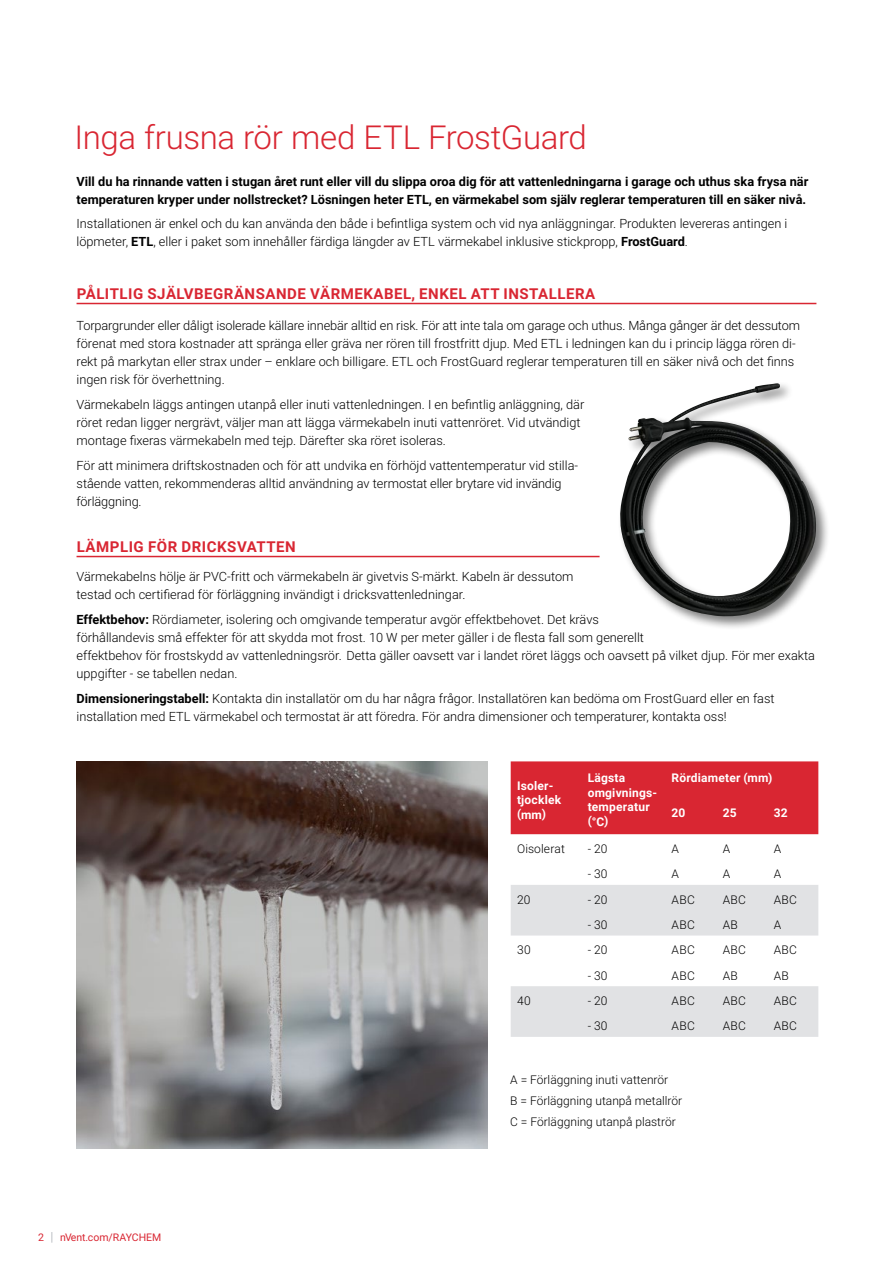
<style>
.page{position:relative;width:893px;height:1263px;background:#fff}
.page>*{position:absolute;margin:0;border:0;box-sizing:border-box;transform-origin:0 0}
.t1{font:300 33px "Roboto";letter-spacing:-.01em;color:#d92632}
.t2{font:700 15px "Roboto";letter-spacing:.035em;color:#d92632}
.t3{font:300 12.75px/18px "Roboto";color:#000}
.t4{font:700 12.75px/18px "Roboto";color:#000}
.t5{font:300 12px/21.1px "Roboto";color:#000}
.t6{font:700 12px/14.2px "Roboto";letter-spacing:.015em;color:#fff}
.t7{font:10.5px "Roboto";color:#d92632}
.s1{font-weight:700}
.s2{font-weight:300;font-size:12.6px;color:#90969e}
</style>
<div class="page">
<hr style="left:77px;top:303px;width:739px;height:1px;background:#d92632">
<hr style="left:77px;top:556px;width:523px;height:1px;background:#d92632">
<div style="left:618px;top:381px;width:213px;height:250px;background:#000;opacity:.5"></div>
<img style="left:618px;top:383px;width:200px;height:234px">
<div style="left:511px;top:761px;width:307px;height:73px;background:#d92632"></div>
<svg style="left:511px;top:885px;width:307px;height:152px;fill:#e1e2e4"></svg>
<img style="left:77px;top:761px;width:411px;height:388px">
<h1 class="t1" style="left:74px;top:115px;width:514px">Inga frusna rör med ETL FrostGuard</h1>
<p class="t4" style="left:77px;top:172px;width:733px">Vill du ha rinnande vatten i stugan året runt eller vill du slippa oroa dig för att vattenledningarna i garage och uthus ska frysa när temperaturen kryper under nollstrecket? Lösningen heter ETL, en värmekabel som själv reglerar temperaturen till en säker nivå.</p>
<p class="t3" style="left:77px;top:214px;width:712px">Installationen är enkel och du kan använda den både i befintliga system och vid nya anläggningar. Produkten levereras antingen i löpmeter, <span class="s1">ETL</span>, eller i paket som innehåller färdiga längder av ETL värmekabel inklusive stickpropp, <span class="s1">FrostGuard</span>.</p>
<p class="t2" style="left:77px;top:283px;width:520px">PÅLITLIG SJÄLVBEGRÄNSANDE VÄRMEKABEL, ENKEL ATT INSTALLERA</p>
<p class="t3" style="left:77px;top:316px;width:725px">Torpargrunder eller dåligt isolerade källare innebär alltid en risk. För att inte tala om garage och uthus. Många gånger är det dessutom förenat med stora kostnader att spränga eller gräva ner rören till frostfritt djup. Med ETL i ledningen kan du i princip lägga rören di&shy;rekt på markytan eller strax under – enklare och billigare. ETL och FrostGuard reglerar temperaturen till en säker nivå och det finns ingen risk för överhettning.</p>
<p class="t3" style="left:77px;top:395px;width:509px">Värmekabeln läggs antingen utanpå eller inuti vattenledningen. I en befintlig anläggning, där röret redan ligger nergrävt, väljer man att lägga värmekabeln inuti vattenröret. Vid utvändigt montage fixeras värmekabeln med tejp. Därefter ska röret isoleras.</p>
<p class="t3" style="left:77px;top:456px;width:503px">För att minimera driftskostnaden och för att undvika en förhöjd vattentemperatur vid stilla&shy;stående vatten, rekommenderas alltid användning av termostat eller brytare vid invändig förläggning.</p>
<p class="t2" style="left:77px;top:536px;width:221px">LÄMPLIG FÖR DRICKSVATTEN</p>
<p class="t3" style="left:77px;top:567px;width:498px">Värmekabelns hölje är PVC-fritt och värmekabeln är givetvis S-märkt. Kabeln är dessutom testad och certifierad för förläggning invändigt i dricksvattenledningar.</p>
<p class="t3" style="left:77px;top:610px;width:740px"><span class="s1">Effektbehov:</span> Rördiameter, isolering och omgivande temperatur avgör effektbehovet. Det krävs<br>förhållandevis små effekter för att skydda mot frost. 10 W per meter gäller i de flesta fall som generellt<br>effektbehov för frostskydd av vattenledningsrör. Detta gäller oavsett var i landet röret läggs och oavsett på vilket djup. För mer exakta uppgifter - se tabellen nedan.</p>
<p class="t3" style="left:77px;top:689px;width:700px"><span class="s1">Dimensioneringstabell:</span> Kontakta din installatör om du har några frågor. Installatören kan bedöma om FrostGuard eller en fast installation med ETL värmekabel och termostat är att föredra. För andra dimensioner och temperaturer, kontakta oss!</p>
<p class="t6" style="left:517px;top:778px;width:46px">Isoler&shy;tjocklek (mm)</p>
<p class="t6" style="left:588px;top:771px;width:71px">Lägsta omgivnings&shy;temperatur (°C)</p>
<p class="t6" style="left:672px;top:771px;width:102px">Rördiameter (mm)</p>
<p class="t6" style="left:672px;top:805px;width:15px">20</p>
<p class="t6" style="left:723px;top:805px;width:15px">25</p>
<p class="t6" style="left:774px;top:805px;width:15px">32</p>
<p class="t5" style="left:517px;top:838px;width:49px">Oisolerat</p>
<p class="t5" style="left:588px;top:838px;width:21px">- 20</p>
<p class="t5" style="left:672px;top:838px;width:9px">A</p>
<p class="t5" style="left:723px;top:838px;width:9px">A</p>
<p class="t5" style="left:774px;top:838px;width:9px">A</p>
<p class="t5" style="left:588px;top:863px;width:21px">- 30</p>
<p class="t5" style="left:672px;top:863px;width:9px">A</p>
<p class="t5" style="left:723px;top:863px;width:9px">A</p>
<p class="t5" style="left:774px;top:863px;width:9px">A</p>
<p class="t5" style="left:517px;top:888px;width:15px">20</p>
<p class="t5" style="left:588px;top:888px;width:21px">- 20</p>
<p class="t5" style="left:672px;top:888px;width:25px">ABC</p>
<p class="t5" style="left:723px;top:888px;width:25px">ABC</p>
<p class="t5" style="left:774px;top:888px;width:25px">ABC</p>
<p class="t5" style="left:588px;top:914px;width:21px">- 30</p>
<p class="t5" style="left:672px;top:914px;width:25px">ABC</p>
<p class="t5" style="left:723px;top:914px;width:17px">AB</p>
<p class="t5" style="left:774px;top:914px;width:9px">A</p>
<p class="t5" style="left:517px;top:939px;width:15px">30</p>
<p class="t5" style="left:588px;top:939px;width:21px">- 20</p>
<p class="t5" style="left:672px;top:939px;width:25px">ABC</p>
<p class="t5" style="left:723px;top:939px;width:25px">ABC</p>
<p class="t5" style="left:774px;top:939px;width:25px">ABC</p>
<p class="t5" style="left:588px;top:964px;width:21px">- 30</p>
<p class="t5" style="left:672px;top:964px;width:25px">ABC</p>
<p class="t5" style="left:723px;top:964px;width:17px">AB</p>
<p class="t5" style="left:774px;top:964px;width:17px">AB</p>
<p class="t5" style="left:517px;top:990px;width:15px">40</p>
<p class="t5" style="left:588px;top:990px;width:21px">- 20</p>
<p class="t5" style="left:672px;top:990px;width:25px">ABC</p>
<p class="t5" style="left:723px;top:990px;width:25px">ABC</p>
<p class="t5" style="left:774px;top:990px;width:25px">ABC</p>
<p class="t5" style="left:588px;top:1015px;width:21px">- 30</p>
<p class="t5" style="left:672px;top:1015px;width:25px">ABC</p>
<p class="t5" style="left:723px;top:1015px;width:25px">ABC</p>
<p class="t5" style="left:774px;top:1015px;width:25px">ABC</p>
<p class="t7" style="left:38px;top:1230px;width:125px">2 <span class="s2">|</span> nVent.com/RAYCHEM</p>
<p class="t5" style="left:510px;top:1068px;width:173px">A = Förläggning inuti vattenrör<br>B = Förläggning utanpå metallrör<br>C = Förläggning utanpå plaströr</p>
</div>
